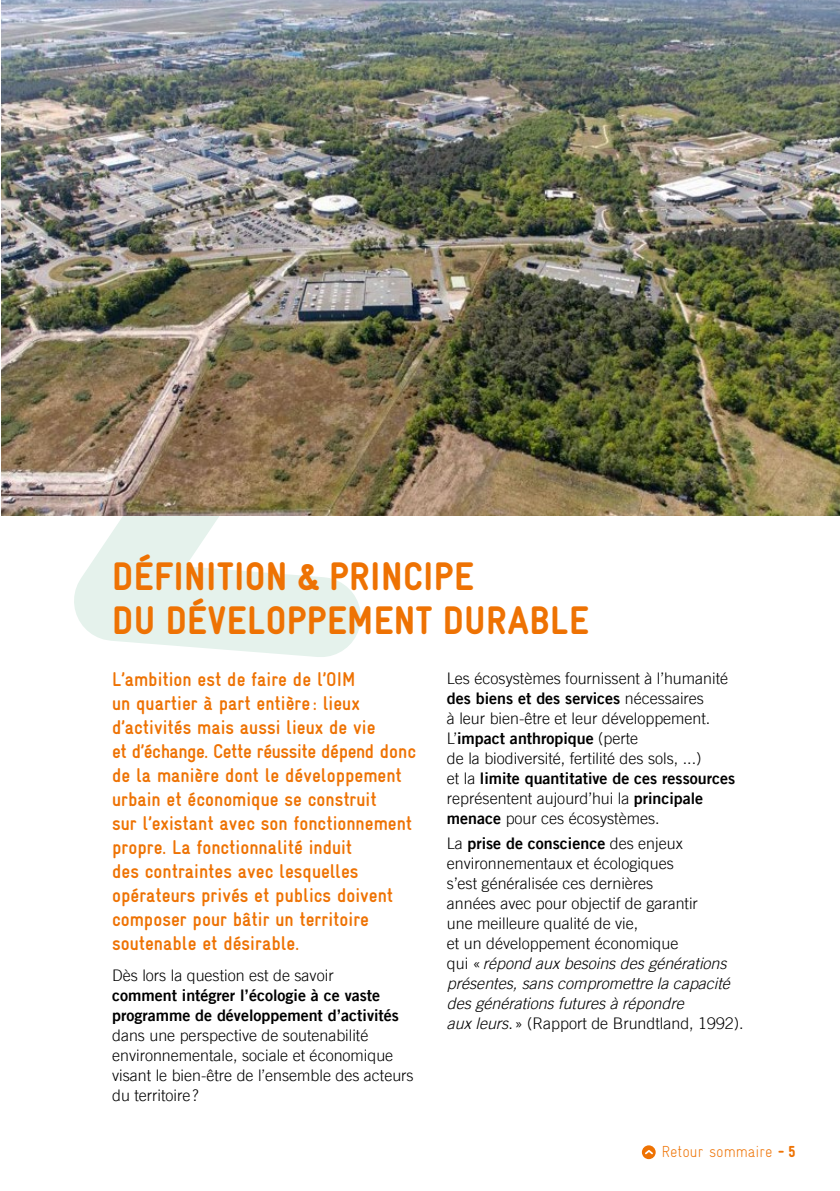
<style>
.page{position:relative;width:840px;height:1191px;background:#fff}
.page>*{position:absolute;margin:0;border:0;box-sizing:border-box;transform-origin:0 0}
.t1{font:900 40px/44px "Gravur Condensed Pro";letter-spacing:.01em;color:#ee7203}
.t2{font:700 20px/24px "Gravur Condensed Pro";color:#ee7203}
.t3{font:300 16px/20px "Trade Gothic";color:#000}
.t4{font:16px/20px "Trade Gothic Bold Two";color:#000}
.t5{font:300 16px "Gravur Condensed Pro";color:#ee7203}
.s1{font-family:"Trade Gothic";font-weight:300}
.s2{font-family:"Trade Gothic Bold Two";font-weight:400}
.s3{font-style:italic}
.s4{font-weight:900}
</style>
<div class="page">
<svg style="left:641px;top:1145px;width:14px;height:14px"></svg>
<svg style="left:644px;top:1150px;width:8px;height:4px"></svg>
<svg style="left:1px;top:515px;width:406px;height:142px"></svg>
<img style="left:1px;top:0;width:838px;height:515px">
<h1 class="t1" style="left:112px;top:555px;width:478px">DÉFINITION &amp; PRINCIPE<br>DU DÉVELOPPEMENT DURABLE</h1>
<p class="t2" style="left:112px;top:667px;width:305px">L’ambition est de faire de l’OIM<br>un quartier à part entière : lieux d’activités mais aussi lieux de vie<br>et d’échange. Cette réussite dépend donc de la manière dont le développement urbain et économique se construit<br>sur l’existant avec son fonctionnement propre. La fonctionnalité induit<br>des contraintes avec lesquelles opérateurs privés et publics doivent composer pour bâtir un territoire soutenable et désirable.</p>
<p class="t3" style="left:112px;top:965px;width:223px">Dès lors la question est de savoir</p>
<p class="t4" style="left:112px;top:985px;width:288px">comment intégrer l’écologie à ce vaste programme de développement d’activités</p>
<p class="t3" style="left:112px;top:1025px;width:303px">dans une perspective de soutenabilité environnementale, sociale et économique visant le bien-être de l’ensemble des acteurs du territoire?</p>
<p class="t3" style="left:446px;top:667px;width:282px">Les écosystèmes fournissent à l’humanité</p>
<p class="t4" style="left:446px;top:687px;width:258px">des biens et des services <span class="s1">nécessaires</span></p>
<p class="t3" style="left:446px;top:707px;width:265px">à leur bien-être et leur développement.</p>
<p class="t4" style="left:446px;top:727px;width:192px"><span class="s1">L’</span>impact anthropique <span class="s1">(perte</span></p>
<p class="t3" style="left:446px;top:747px;width:256px">de la biodiversité, fertilité des sols, ...)</p>
<p class="t4" style="left:446px;top:767px;width:289px"><span class="s1">et la</span> limite quantitative de ces ressources</p>
<p class="t3" style="left:446px;top:787px;width:258px">représentent aujourd’hui la <span class="s2">principale menace</span> pour ces écosystèmes.</p>
<p class="t4" style="left:446px;top:833px;width:237px"><span class="s1">La</span> prise de conscience <span class="s1">des enjeux</span></p>
<p class="t3" style="left:446px;top:853px;width:298px">environnementaux et écologiques<br>s’est généralisée ces dernières<br>années avec pour objectif de garantir<br>une meilleure qualité de vie,<br>et un développement économique<br>q u i « <span class="s3">répond aux besoinsdes générations présentes,sans compromettre la capacité des générationsfuturesà répondre auxleurs</span>.» (Rapport de Brundtland, 1992).</p>
<p class="t5" style="left:661px;top:1142px;width:135px">Retour sommaire <span class="s4">- 5</span></p>
</div>
